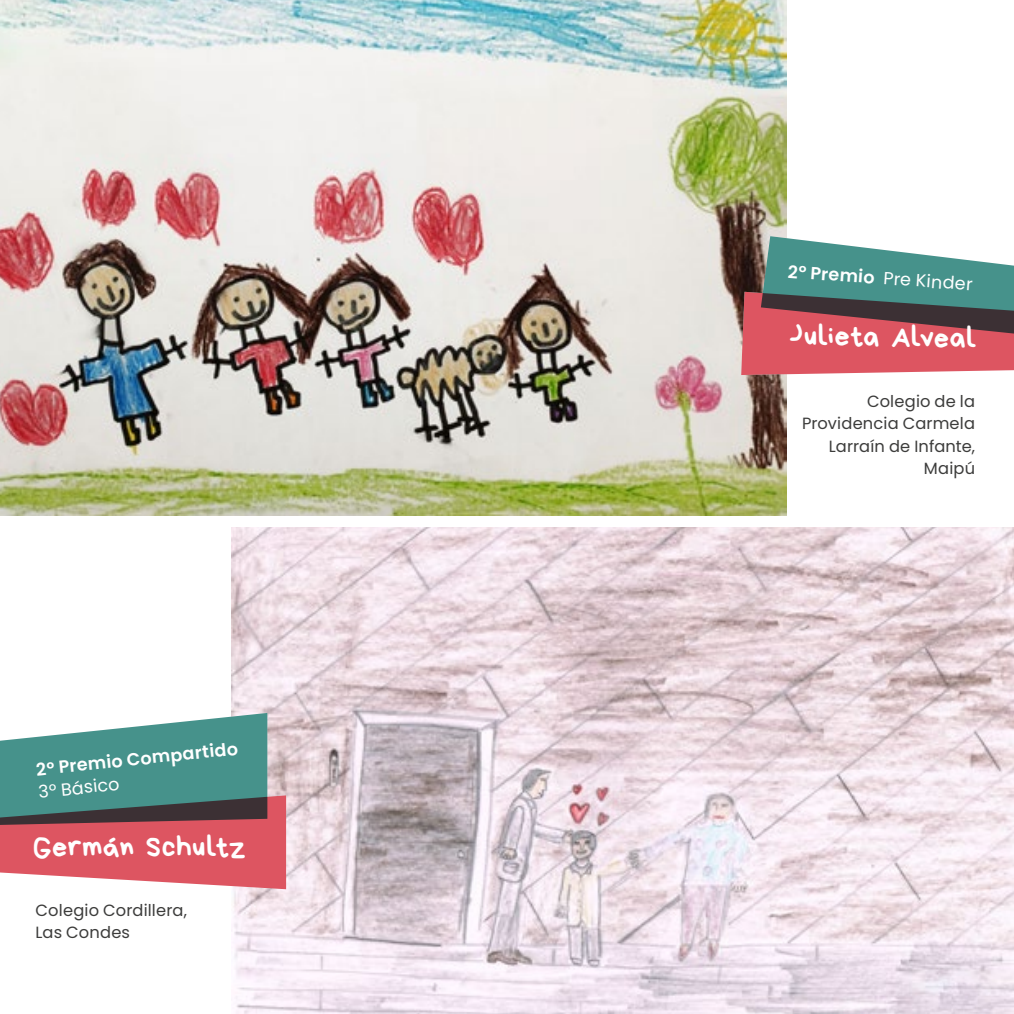
<style>
.page{position:relative;width:1014px;height:1014px;background:#fff}
.page>*{position:absolute;margin:0;border:0;box-sizing:border-box;transform-origin:0 0}
.t1{font:30px "Bryndan Write";letter-spacing:.01em;color:#fff}
.t2{font:17.5px "Poppins";color:#fff}
.t3{font:600 17.5px "Poppins";color:#fff}
.t4{font:16.25px/22.5px "Poppins";letter-spacing:.01em;color:#3c3c3b;text-align:right}
.s1{font-weight:600}
</style>
<div class="page">
<img style="left:231px;top:527px;width:782px;height:486px">
<img style="left:0;top:0;width:786px;height:516px">
<svg style="left:0;top:712px;width:286px;height:177px;background:#948486"></svg>
<svg style="left:741px;top:236px;width:272px;height:139px;background:#947779"></svg>
<p class="t3" style="left:35px;top:759px;width:204px;rotate:-6deg">2º Premio Compartido</p>
<p class="t2" style="left:38px;top:781px;width:83px;rotate:-6deg">3º Básico</p>
<h1 class="t1" style="left:33px;top:831px;width:214px">Germán Schultz</h1>
<p class="t4" style="left:36px;top:898px;width:153px;text-align:left">Colegio Cordillera,<br>Las Condes</p>
<p class="t2" style="left:788px;top:261px;width:187px;rotate:4deg"><span class="s1">2º Premio</span> Pre Kinder</p>
<h1 class="t1" style="left:789px;top:319px;width:189px;rotate:1deg">Julieta Alveal</h1>
<p class="t4" style="left:802px;top:389px;width:174px">Colegio de la<br>Providencia Carmela<br>Larraín de Infante,<br>Maipú</p>
</div>
